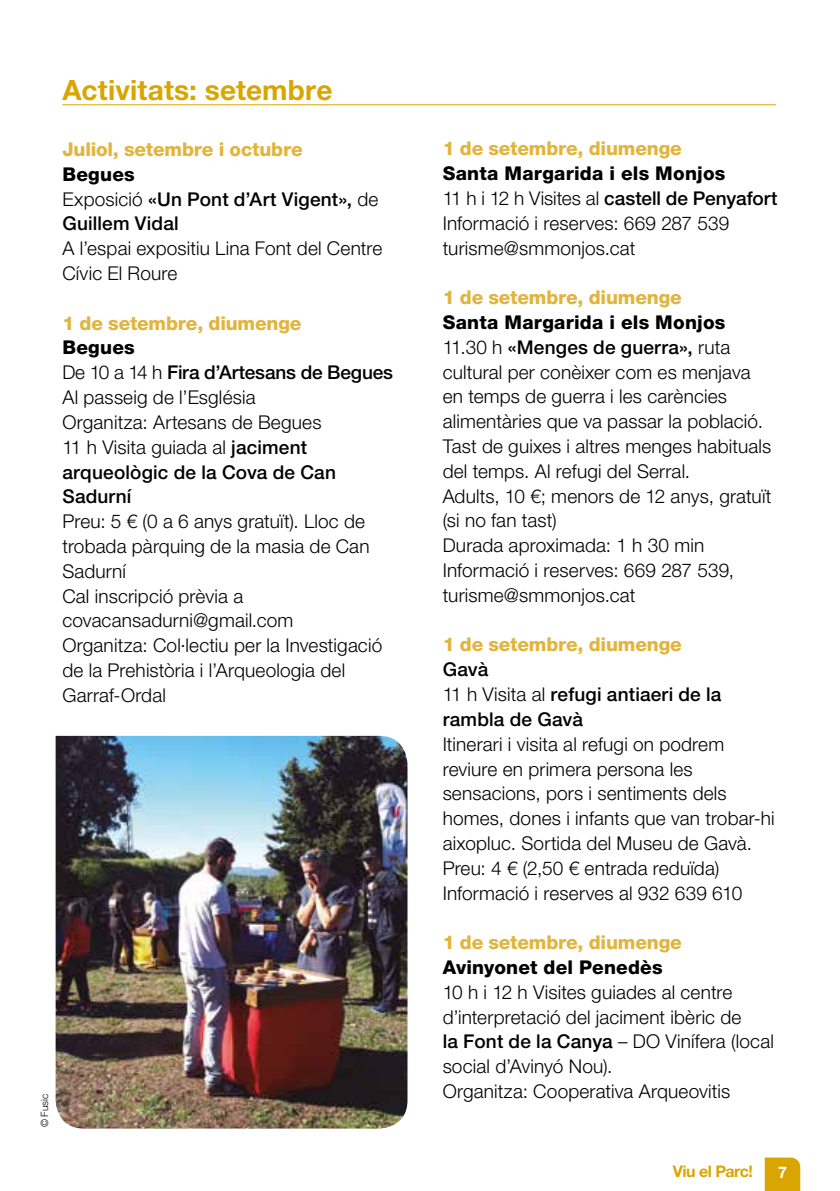
<style>
.page{position:relative;width:840px;height:1191px;background:#fff}
.page>*{position:absolute;margin:0;border:0;box-sizing:border-box;transform-origin:0 0}
.t1{font:700 28px "Helvetica Neue LT Std";letter-spacing:.005em;color:#d9a500}
.t2{font:300 19px/24.8px "Helvetica Neue LT Std";letter-spacing:.01em;color:#000}
.t3{font:800 19px "Helvetica Neue LT Std";letter-spacing:-.01em;color:#e1b53d}
.t4{font:500 19px/24.8px "Helvetica Neue LT Std";letter-spacing:.01em;color:#000}
.t5{font:800 19px "Helvetica Neue LT Std";letter-spacing:.01em;color:#000}
.t6{font:700 16px "Helvetica Neue LT Std";letter-spacing:-.03em;color:#d9a500}
.t7{font:700 16px "Helvetica Neue LT Std";color:#fff}
.t8{font:300 10px "Helvetica Neue LT Std";letter-spacing:.025em;color:#000}
.s1{font-weight:800}
.s2{font-weight:300}
.s3{font-weight:500}
</style>
<div class="page">
<svg style="left:764px;top:1157px;width:35px;height:34px"></svg>
<hr style="left:62px;top:104px;width:713px;height:1px;background:#d9a500">
<img style="left:56px;top:736px;width:351px;height:392px">
<h1 class="t1" style="left:62px;top:72px;width:271px">Activitats: setembre</h1>
<p class="t3" style="left:62px;top:138px;width:242px">Juliol, setembre i octubre</p>
<p class="t4" style="left:62px;top:161px;width:317px"><span class="s1">Begues<br></span><span class="s2">Exposició</span> «Un Pont d’Art Vigent», <span class="s2">de<br></span>Guillem Vidal</p>
<p class="t2" style="left:62px;top:236px;width:321px">A l’espai expositiu Lina Font del Centre<br>Cívic El Roure</p>
<p class="t3" style="left:62px;top:311px;width:240px">1 de setembre, diumenge</p>
<p class="t2" style="left:62px;top:335px;width:332px"><span class="s1">Begues<br></span>De 10 a 14 h <span class="s3">Fira d’Artesans de Begues<br></span>Al passeig de l’Església<br>Organitza: Artesans de Begues<br>11 h Visita guiada al <span class="s3">jaciment arqueològic de la Cova de Can<br>Sadurní</span></p>
<p class="t2" style="left:62px;top:508px;width:321px">Preu: 5 € (0 a 6 anys gratuït). Lloc de trobada pàrquing de la masia de Can<br>Sadurní<br>Cal inscripció prèvia a covacansadurni@gmail.com<br>Organitza: Col·lectiu per la Investigació de la Prehistòria i l’Arqueologia del<br>Garraf-Ordal</p>
<p class="t8" style="left:38px;top:1127px;width:36px;rotate:-90deg">© Fusic</p>
<p class="t3" style="left:442px;top:137px;width:240px">1 de setembre, diumenge</p>
<p class="t2" style="left:442px;top:161px;width:336px"><span class="s1">Santa Margarida i els Monjos<br></span>11 h i 12 h Visites al <span class="s3">castell de Penyafort<br></span>Informació i reserves: 669 287 539 turisme@smmonjos.cat</p>
<p class="t3" style="left:442px;top:286px;width:240px">1 de setembre, diumenge</p>
<p class="t2" style="left:442px;top:309px;width:330px"><span class="s1">Santa Margarida i els Monjos<br></span>11.30 h <span class="s3">«Menges de guerra»,</span> ruta cultural per conèixer com es menjava en temps de guerra i les carències alimentàries que va passar la població.<br>Tast de guixes i altres menges habituals del temps. Al refugi del Serral.<br>Adults, 10 €; menors de 12 anys, gratuït (si no fan tast)<br>Durada aproximada: 1 h 30 min<br>Informació i reserves: 669 287 539, turisme@smmonjos.cat</p>
<p class="t3" style="left:442px;top:633px;width:240px">1 de setembre, diumenge</p>
<p class="t4" style="left:442px;top:657px;width:280px">Gavà<br><span class="s2">11 h Visita al</span> refugi antiaeri de la rambla de Gavà</p>
<p class="t2" style="left:442px;top:731px;width:333px">Itinerari i visita al refugi on podrem reviure en primera persona les sensacions, pors i sentiments dels homes, dones i infants que van trobar-hi aixopluc. Sortida del Museu de Gavà.<br>Preu: 4 € (2,50 € entrada reduïda)<br>Informació i reserves al 932 639 610</p>
<p class="t3" style="left:442px;top:931px;width:240px">1 de setembre, diumenge</p>
<p class="t5" style="left:442px;top:956px;width:221px">Avinyonet del Penedès</p>
<p class="t2" style="left:442px;top:979px;width:332px">10 h i 12 h Visites guiades al centre d’interpretació del jaciment ibèric de<br><span class="s3">la Font de la Canya</span> – DO Vinífera (local social d’Avinyó Nou).<br>Organitza: Cooperativa Arqueovitis</p>
<p class="t6" style="left:672px;top:1161px;width:82px">Viu el Parc!</p>
<p class="t7" style="left:777px;top:1162px;width:10px">7</p>
</div>
